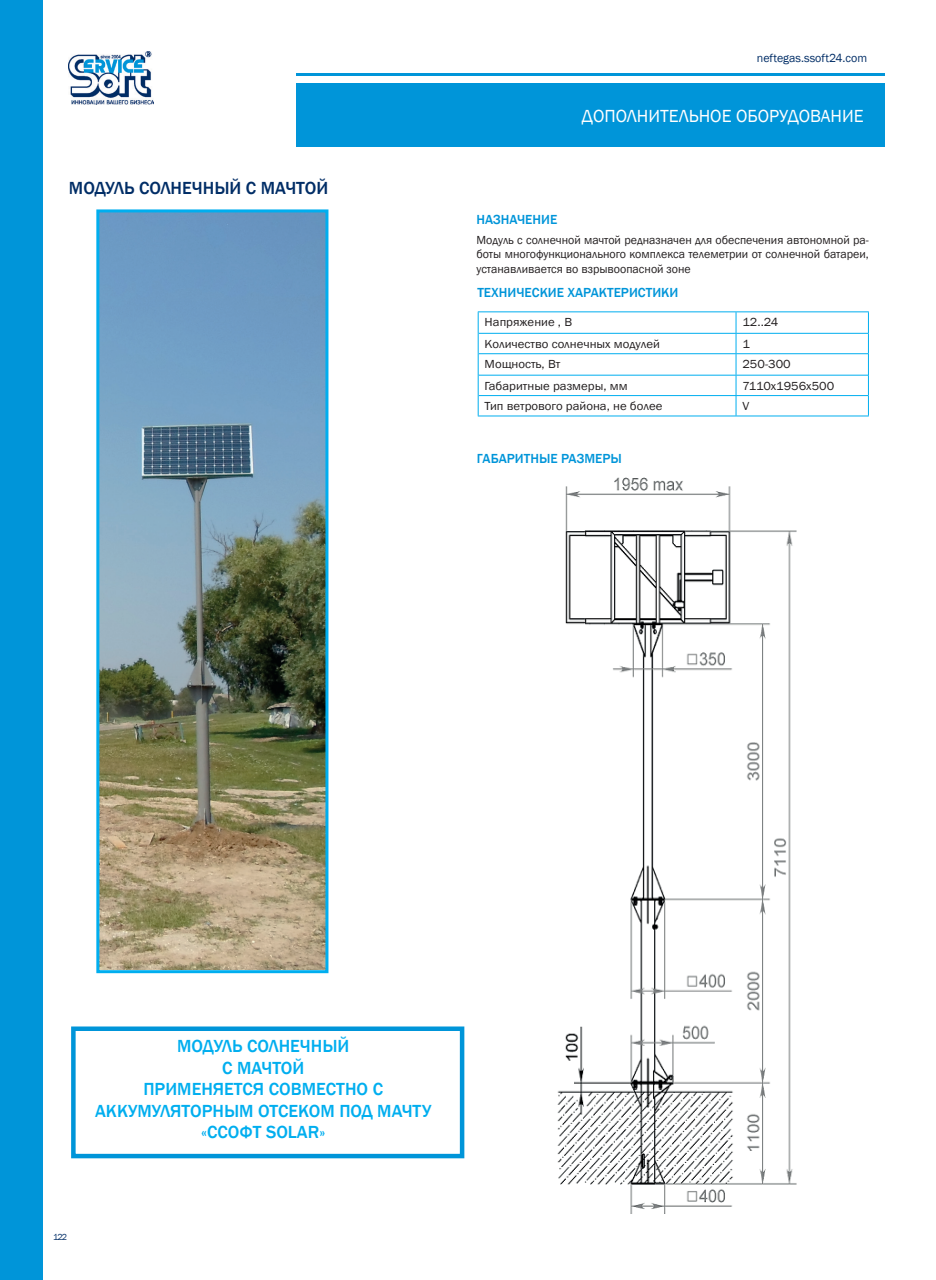
<style>
.page{position:relative;width:936px;height:1280px;background:#fff}
.page>*{position:absolute;margin:0;border:0;box-sizing:border-box;transform-origin:0 0}
.t1{font:500 18px/21.6px "Franklin Gothic";color:#00aeef;text-align:center}
.t2{font:18px "Franklin Gothic";color:#fff}
.t3{font:500 18px "Franklin Gothic";color:#002d66}
.t4{font:500 13.5px "Franklin Gothic";color:#0095d9}
.t5{font:12px/14.4px "Franklin Gothic";color:#231f20;text-align:justify}
.t6{font:12px "Franklin Gothic";color:#231f20;scale:1.07 1}
.t7{font:12px "Franklin Gothic";color:#002d66}
.t8{font:9px "Franklin Gothic";color:#002d66}
</style>
<div class="page">
<img style="left:68px;top:51px;width:85px;height:53px">
<div style="left:0;top:0;width:43px;height:1280px;background:#0095d9"></div>
<div style="left:296px;top:83px;width:588px;height:63px;background:#0095d9"></div>
<hr style="left:296px;top:73px;width:588px;height:3px;background:#0095d9">
<hr style="left:478px;top:311px;width:258px;height:1px;background:#00aeef">
<hr style="left:736px;top:311px;width:132px;height:1px;background:#00aeef">
<hr style="left:478px;top:333px;width:258px;height:1px;background:#00aeef">
<hr style="left:736px;top:333px;width:132px;height:1px;background:#00aeef">
<hr style="left:478px;top:353px;width:258px;height:1px;background:#00aeef">
<hr style="left:736px;top:353px;width:132px;height:1px;background:#00aeef">
<hr style="left:478px;top:375px;width:258px;height:1px;background:#00aeef">
<hr style="left:736px;top:375px;width:132px;height:1px;background:#00aeef">
<hr style="left:478px;top:395px;width:258px;height:1px;background:#00aeef">
<hr style="left:736px;top:395px;width:132px;height:1px;background:#00aeef">
<hr style="left:478px;top:416px;width:258px;height:1px;background:#00aeef">
<hr style="left:736px;top:416px;width:132px;height:1px;background:#00aeef">
<svg style="left:478px;top:312px;width:1px;height:104px"></svg>
<svg style="left:735px;top:312px;width:1px;height:104px"></svg>
<svg style="left:868px;top:312px;width:1px;height:104px"></svg>
<img style="left:100px;top:213px;width:224px;height:756px">
<div style="left:96px;top:209px;width:232px;height:764px;border:3px solid #00aeef"></div>
<div style="left:71px;top:1026px;width:393px;height:132px;border:4px solid #0095d9"></div>
<img style="left:557px;top:477px;width:240px;height:737px">
<h1 class="t3" style="left:69px;top:177px;width:261px">МОДУЛЬ СОЛНЕЧНЫЙ С МАЧТОЙ</h1>
<p class="t7" style="left:756px;top:50px;width:112px">neftegas.ssoft24.com</p>
<h1 class="t2" style="left:582px;top:105px;width:283px">ДОПОЛНИТЕЛЬНОЕ ОБОРУДОВАНИЕ</h1>
<p class="t4" style="left:476px;top:211px;width:82px">НАЗНАЧЕНИЕ</p>
<p class="t5" style="left:476px;top:233px;width:394px">Модуль с солнечной мачтой редназначен для обеспечения автономной ра&shy;боты многофункционального комплекса телеметрии от солнечной батареи, устанавливается во взрывоопасной зоне</p>
<p class="t4" style="left:477px;top:284px;width:202px">ТЕХНИЧЕСКИЕ ХАРАКТЕРИСТИКИ</p>
<p class="t6" style="left:484px;top:315px;width:83px">Напряжение , В</p>
<p class="t6" style="left:742px;top:315px;width:35px">12..24</p>
<p class="t6" style="left:484px;top:336px;width:165px">Количество солнечных модулей</p>
<p class="t6" style="left:742px;top:336px;width:9px">1</p>
<p class="t6" style="left:484px;top:357px;width:72px">Мощность, Вт</p>
<p class="t6" style="left:742px;top:357px;width:47px">250-300</p>
<p class="t6" style="left:484px;top:378px;width:135px">Габаритные размеры, мм</p>
<p class="t6" style="left:742px;top:378px;width:87px">7110х1956х500</p>
<p class="t6" style="left:484px;top:398px;width:168px">Тип ветрового района, не более</p>
<p class="t6" style="left:742px;top:398px;width:8px">V</p>
<p class="t4" style="left:476px;top:450px;width:147px">ГАБАРИТНЫЕ РАЗМЕРЫ</p>
<h1 class="t1" style="left:95px;top:1035px;width:338px">МОДУЛЬ СОЛНЕЧНЫЙ<br>С МАЧТОЙ<br>ПРИМЕНЯЕТСЯ СОВМЕСТНО С<br>АККУМУЛЯТОРНЫМ ОТСЕКОМ ПОД МАЧТУ «ССОФТ SOLAR»</h1>
<p class="t8" style="left:53px;top:1231px;width:15px">122</p>
</div>
